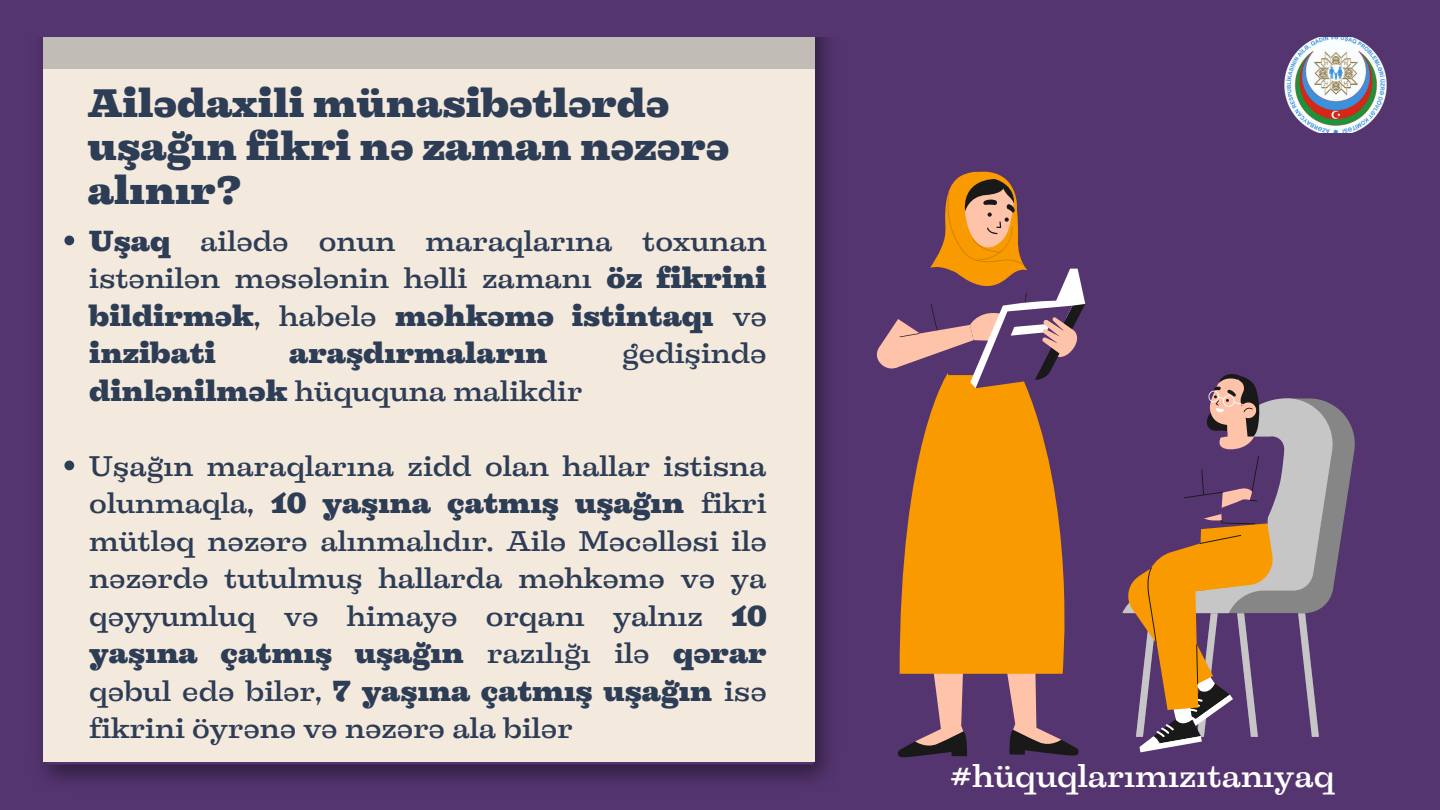
<style>
.page{position:relative;width:1440px;height:810px;background:#553570}
.page>*{position:absolute;margin:0;border:0;box-sizing:border-box;transform-origin:0 0}
.t1{font:900 36.9px/43.8px "Liberteen";color:#2d3d56}
.t2{font:500 30px "Liberteen";color:#fff}
.t3{font:500 27px/37.5px "Liberteen";color:#2d3d56;text-align:justify}
.t4{font:900 27px "Liberteen";color:#2d3d56}
.s1{font-weight:900}
</style>
<div class="page">
<img style="left:41px;top:37px;width:788px;height:745px">
<div style="left:43px;top:37px;width:771px;height:725px;background:#f4e9dd"></div>
<div style="left:43px;top:37px;width:771px;height:31px;background:#c1bcb6"></div>
<img style="left:1284px;top:37px;width:103px;height:96px">
<svg style="left:64px;top:236px;width:10px;height:9px"></svg>
<svg style="left:64px;top:461px;width:10px;height:9px"></svg>
<svg style="left:897px;top:663px;width:70px;height:94px"></svg>
<svg style="left:1007px;top:674px;width:72px;height:82px"></svg>
<svg style="left:900px;top:388px;width:165px;height:286px;background:#e18c0f"></svg>
<svg style="left:876px;top:171px;width:209px;height:217px"></svg>
<svg style="left:1122px;top:374px;width:233px;height:378px"></svg>
<p class="t1" style="left:88px;top:81px;width:643px">Ailədaxili münasibətlərdə uşağın fikri nə zaman nəzərə alınır?</p>
<p class="t3" style="left:89px;top:222px;width:679px"><span class="s1">Uşaq</span> ailədə onun maraqlarına toxunan istənilən məsələnin həlli zamanı <span class="s1">öz fikrini bildirmək</span>, habelə <span class="s1">məhkəmə istintaqı</span> və <span class="s1">inzibati</span></p>
<p class="t4" style="left:289px;top:334px;width:260px">araşdırmaların</p>
<p class="t3" style="left:622px;top:334px;width:146px">gedişində</p>
<p class="t3" style="left:89px;top:372px;width:494px"><span class="s1">dinlənilmək</span> hüququna malikdir</p>
<p class="t3" style="left:89px;top:447px;width:679px">Uşağın maraqlarına zidd olan hallar istisna olunmaqla, <span class="s1">10 yaşına çatmış uşağın</span> fikri mütləq nəzərə alınmalıdır. Ailə Məcəlləsi ilə nəzərdə tutulmuş hallarda məhkəmə və ya qəyyumluq və himayə orqanı yalnız <span class="s1">10 yaşına çatmış uşağın</span> razılığı ilə <span class="s1">qərar </span>qəbul edə bilər, <span class="s1">7 yaşına çatmış uşağın</span> isə fikrini öyrənə və nəzərə ala bilər</p>
<p class="t2" style="left:950px;top:754px;width:386px">#hüquqlarımızıtanıyaq</p>
</div>
